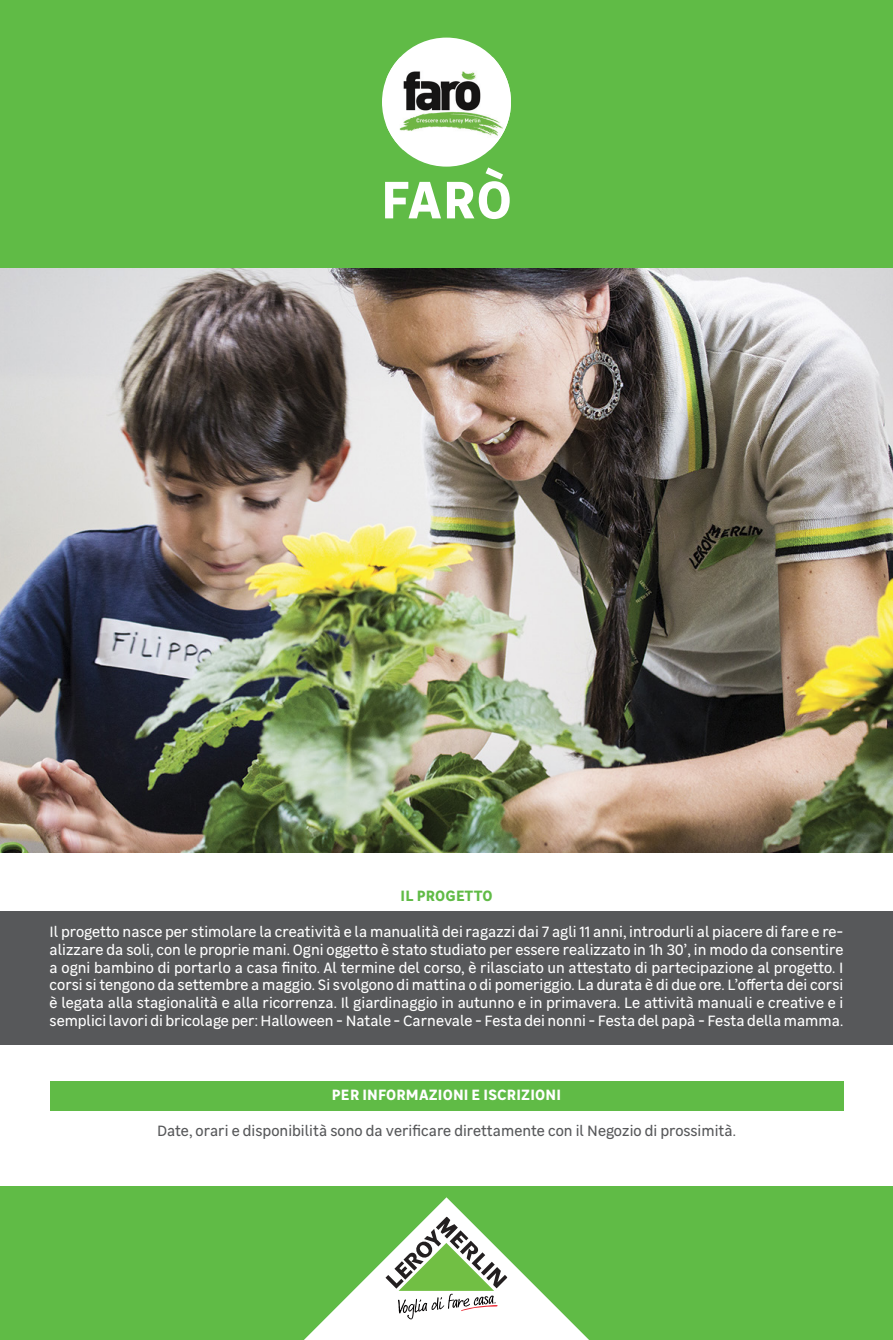
<style>
.page{position:relative;width:893px;height:1340px;background:#fff}
.page>*{position:absolute;margin:0;border:0;box-sizing:border-box;transform-origin:0 0}
.t1{font:700 52.5px "Leroy Merlin Sans";color:#fff}
.t2{font:14.88px/17.8px "Leroy Merlin Sans";color:#fff;text-align:justify}
.t3{font:14.88px "Leroy Merlin Sans";color:#57585a}
.t4{font:700 14.88px "Leroy Merlin Sans";letter-spacing:.01em;color:#fff}
.t5{font:700 14.88px "Leroy Merlin Sans";letter-spacing:.01em;color:#60bb46}
</style>
<div class="page">
<img style="left:0;top:268px;width:893px;height:585px">
<div style="left:0;top:0;width:893px;height:268px;background:#60bb46"></div>
<div style="left:0;top:1186px;width:893px;height:153px;background:#60bb46"></div>
<div style="left:382px;top:38px;width:129px;height:129px;background:#fff;border-radius:50%"></div>
<img style="left:387px;top:57px;width:124px;height:93px">
<svg style="left:305px;top:1197px;width:283px;height:142px"></svg>
<div style="left:50px;top:1081px;width:794px;height:29px;background:#60bb46"></div>
<div style="left:0;top:911px;width:893px;height:133px;background:#57585a"></div>
<p class="t1" style="left:381px;top:156px;width:133px">FARÒ</p>
<p class="t5" style="left:401px;top:883px;width:93px">IL PROGETTO</p>
<p class="t2" style="left:50px;top:921px;width:795px">Il progetto nasce per stimolare la creatività e la manualità dei ragazzi dai 7 agli 11 anni, introdurli al piacere di fare e re&shy;alizzare da soli, con le proprie mani. Ogni oggetto è stato studiato per essere realizzato in 1h 30’, in modo da consentire a ogni bambino di portarlo a casa finito. Al termine del corso, è rilasciato un attestato di partecipazione al progetto. I corsi si tengono da settembre a maggio. Si svolgono di mattina o di pomeriggio. La durata è di due ore. L’offerta dei corsi è legata alla stagionalità e alla ricorrenza. Il giardinaggio in autunno e in primavera. Le attività manuali e creative e i semplici lavori di bricolage per: Halloween - Natale - Carnevale - Festa dei nonni - Festa del papà - Festa della mamma.</p>
<p class="t4" style="left:332px;top:1082px;width:230px">PER INFORMAZIONI E ISCRIZIONI</p>
<p class="t3" style="left:157px;top:1119px;width:580px">Date, orari e disponibilità sono da verificare direttamente con il Negozio di prossimità.</p>
</div>
